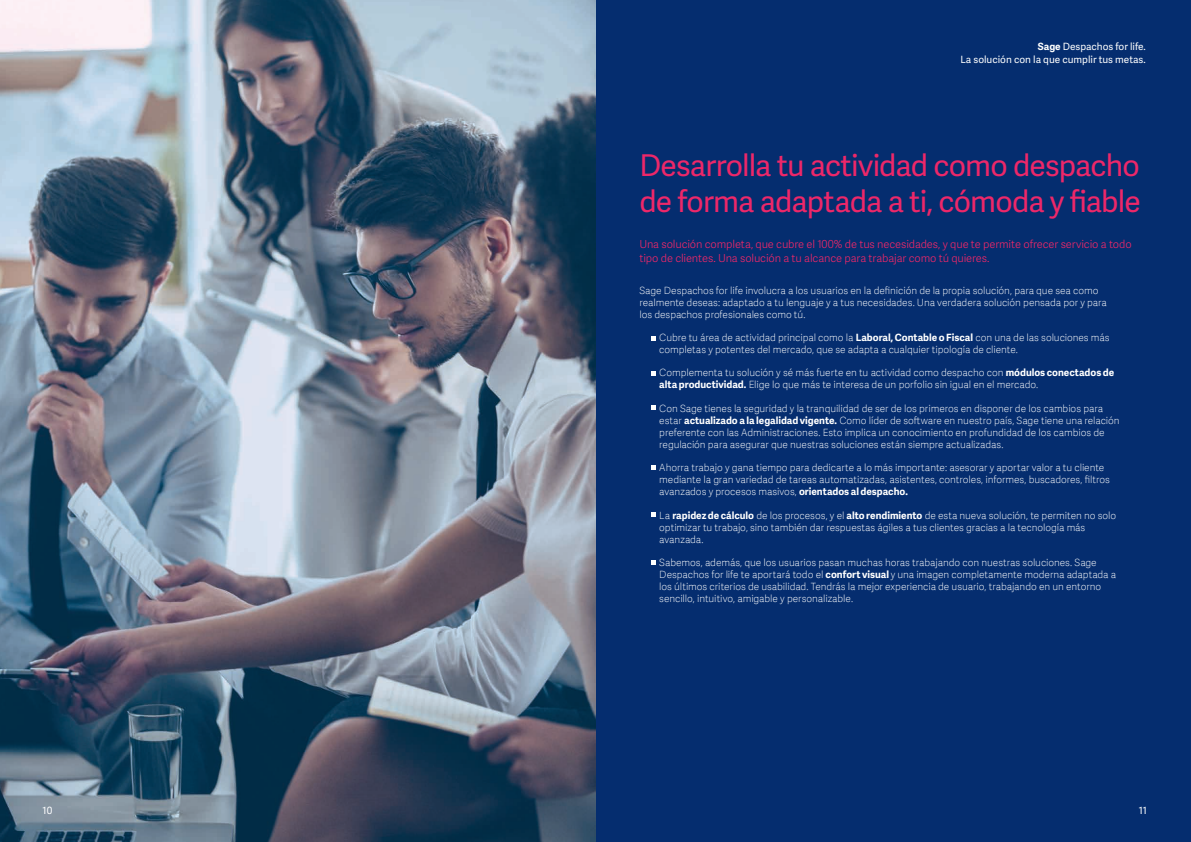
<style>
.page{position:relative;width:1191px;height:842px;background:#052d6f}
.page>*{position:absolute;margin:0;border:0;box-sizing:border-box;transform-origin:0 0}
.t1{font:30px/36px "Adelle Sans SAGE";letter-spacing:-.03em;color:#ed2769}
.t2{font:11px/14px "Adelle Sans SAGE Lt";letter-spacing:-.01em;color:#ed2769}
.t3{font:10px/12px "Adelle Sans SAGE Th";letter-spacing:-.005em;color:#fff}
.t4{font:10px/13.4px "Adelle Sans SAGE";color:#fff;text-align:right}
.s1{font-weight:700}
.s2{font-family:"Adelle Sans SAGE";font-weight:700}
</style>
<div class="page">
<img style="left:0;top:0;width:595px;height:842px">
<svg style="left:651px;top:336px;width:5px;height:5px"></svg>
<svg style="left:651px;top:405px;width:5px;height:5px"></svg>
<svg style="left:651px;top:465px;width:5px;height:5px"></svg>
<svg style="left:651px;top:560px;width:5px;height:5px"></svg>
<svg style="left:651px;top:513px;width:5px;height:4px"></svg>
<svg style="left:651px;top:371px;width:5px;height:5px"></svg>
<p class="t4" style="left:960px;top:39px;width:187px"><span class="s1">Sage</span> Despachos for life.<br>La solución con la que cumplir tus metas.</p>
<h1 class="t1" style="left:639px;top:146px;width:503px">Desarrolla tu actividad como despacho de forma adaptada a ti, cómoda y fiable</h1>
<p class="t2" style="left:639px;top:237px;width:494px">Una solución completa, que cubre el 100% de tus necesidades, y que te permite ofrecer servicio a todo tipo de clientes. Una solución a tu alcance para trabajar como tú quieres.</p>
<p class="t3" style="left:639px;top:284px;width:469px">Sage Despachos for life involucra a los usuarios en la definición de la propia solución, para que sea como realmente deseas: adaptado a tu lenguaje y a tus necesidades. Una verdadera solución pensada por y para los despachos profesionales como tú.</p>
<p class="t3" style="left:659px;top:331px;width:452px">Cubre tu área de actividad principal como la <span class="s2">Laboral, Contable o Fiscal</span> con una de las soluciones más completas y potentes del mercado, que se adapta a cualquier tipología de cliente.</p>
<p class="t3" style="left:659px;top:367px;width:456px">Complementa tu solución y sé más fuerte en tu actividad como despacho con <span class="s2">módulos conectados de alta productividad.</span> Elige lo que más te interesa de un porfolio sin igual en el mercado.</p>
<p class="t3" style="left:659px;top:402px;width:462px">Con Sage tienes la seguridad y la tranquilidad de ser de los primeros en disponer de los cambios para estar <span class="s2">actualizado a la legalidad vigente.</span> Como líder de software en nuestro país, Sage tiene una relación preferente con las Administraciones. Esto implica un conocimiento en profundidad de los cambios de regulación para asegurar que nuestras soluciones están siempre actualizadas.</p>
<p class="t3" style="left:659px;top:461px;width:452px">Ahorra trabajo y gana tiempo para dedicarte a lo más importante: asesorar y aportar valor a tu cliente mediante la gran variedad de tareas automatizadas, asistentes, controles, informes, buscadores, filtros avanzados y procesos masivos, <span class="s2">orientados al despacho.</span></p>
<p class="t3" style="left:659px;top:509px;width:458px">La <span class="s2">rapidez de cálculo</span> de los procesos, y el <span class="s2">alto rendimiento</span> de esta nueva solución, te permiten no solo optimizar tu trabajo, sino también dar respuestas ágiles a tus clientes gracias a la tecnología más avanzada.</p>
<p class="t3" style="left:659px;top:556px;width:458px">Sabemos, además, que los usuarios pasan muchas horas trabajando con nuestras soluciones. Sage Despachos for life te aportará todo el <span class="s2">confort visual</span> y una imagen completamente moderna adaptada a los últimos criterios de usabilidad. Tendrás la mejor experiencia de usuario, trabajando en un entorno sencillo, intuitivo, amigable y personalizable.</p>
<p class="t4" style="left:43px;top:803px;width:11px">10</p>
<p class="t4" style="left:1138px;top:803px;width:10px">11</p>
</div>
